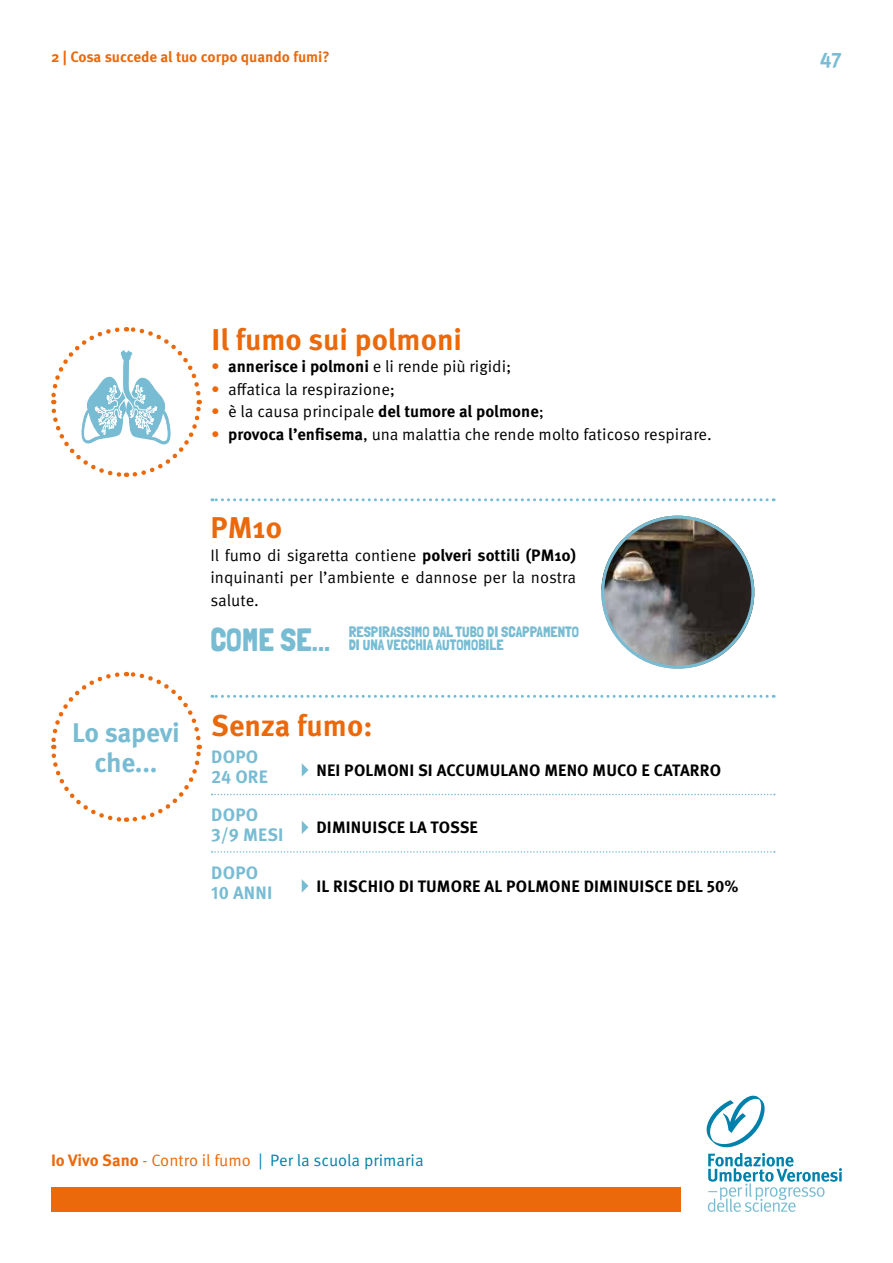
<style>
.page{position:relative;width:893px;height:1263px;background:#fff}
.page>*{position:absolute;margin:0;border:0;box-sizing:border-box;transform-origin:0 0}
.t1{font:700 30px "Meta Pro";color:#eb690b}
.t2{font:700 27px/30px "Meta Pro";letter-spacing:-.015em;color:#78bcd3;text-align:center}
.t3{font:700 21px "Meta Pro";color:#79bdd4}
.t4{font:700 18px/19.6px "Meta Pro";letter-spacing:.01em;color:#78bcd3}
.t5{font:16.5px/22.5px "Meta Pro";color:#000;text-align:justify}
.t6{font:700 16.5px "Meta Pro";letter-spacing:.01em;color:#000}
.t7{font:16.5px "Meta Pro";letter-spacing:-.005em;color:#0081ac}
.t8{font:15px/13.8px "Londrina Solid";color:#78bcd3}
.t9{font:700 15px "Meta Pro";color:#eb690b}
.s1{color:#eb690b}
.s2{font-weight:700}
.s3{font-size:32.55px}
.s4{font-weight:700;color:#eb690b}
</style>
<div class="page">
<svg style="left:707px;top:1096px;width:135px;height:116px"></svg>
<div style="left:51px;top:1187px;width:629px;height:25px;background:#eb690b"></div>
<svg style="left:212px;top:695px;width:555px;height:3px"></svg>
<svg style="left:212px;top:498px;width:555px;height:3px"></svg>
<img style="left:601px;top:516px;width:153px;height:153px;border-radius:77px">
<div style="left:601px;top:516px;width:153px;height:153px;border:3px solid #78bcd3;border-radius:50%"></div>
<svg style="left:51px;top:327px;width:151px;height:151px"></svg>
<svg style="left:51px;top:671px;width:151px;height:151px"></svg>
<svg style="left:302px;top:763px;width:6px;height:14px"></svg>
<svg style="left:302px;top:821px;width:6px;height:13px"></svg>
<svg style="left:302px;top:879px;width:6px;height:13px"></svg>
<svg style="left:212px;top:794px;width:563px;height:1px"></svg>
<svg style="left:212px;top:851px;width:563px;height:2px"></svg>
<p class="t9" style="left:51px;top:48px;width:280px">2 | Cosa succede al tuo corpo quando fumi?</p>
<p class="t3" style="left:820px;top:46px;width:24px">47</p>
<h1 class="t1" style="left:211px;top:320px;width:252px">Il fumo sui polmoni</h1>
<p class="t5" style="left:211px;top:356px;width:302px"><span class="s1">•</span> <span class="s2">annerisce i polmoni</span> e li rende più rigidi;</p>
<p class="t5" style="left:211px;top:378px;width:186px"><span class="s1">•</span> affatica la respirazione;</p>
<p class="t5" style="left:211px;top:401px;width:334px"><span class="s1">•</span> è la causa principale <span class="s2">del tumore al polmone</span>;</p>
<p class="t5" style="left:211px;top:423px;width:502px"><span class="s1">•</span> <span class="s2">provoca l’enfisema</span>, una malattia che rende molto faticoso respirare.</p>
<h1 class="t1" style="left:210px;top:509px;width:74px">PM10</h1>
<p class="t5" style="left:210px;top:544px;width:367px">Il fumo di sigaretta contiene <span class="s2">polveri sottili (PM10) </span>inquinanti per l’ambiente e dannose per la nostra salute.</p>
<p class="t8" style="left:349px;top:624px;width:232px;text-indent:-138px"><span class="s3">COME SE...</span> RESPIRASSIMO DAL TUBO DI SCAPPAMENTO<br>DI UNA VECCHIA AUTOMOBILE</p>
<h2 class="t2" style="left:72px;top:719px;width:109px">Lo sapevi che...</h2>
<h1 class="t1" style="left:211px;top:707px;width:163px">Senza fumo:</h1>
<p class="t4" style="left:211px;top:747px;width:58px">DOPO<br>24 ORE</p>
<p class="t6" style="left:316px;top:760px;width:406px">NEI POLMONI SI ACCUMULANO MENO MUCO E CATARRO</p>
<p class="t4" style="left:211px;top:806px;width:74px">DOPO<br>3/9 MESI</p>
<p class="t4" style="left:211px;top:863px;width:63px">DOPO<br>10 ANNI</p>
<p class="t6" style="left:316px;top:817px;width:163px">DIMINUISCE LA TOSSE</p>
<p class="t6" style="left:316px;top:876px;width:424px">IL RISCHIO DI TUMORE AL POLMONE DIMINUISCE DEL 50%</p>
<p class="t7" style="left:51px;top:1150px;width:374px"><span class="s4">Io Vivo Sano</span> <span class="s1">- Contro il fumo</span> | Per la scuola primaria</p>
</div>
